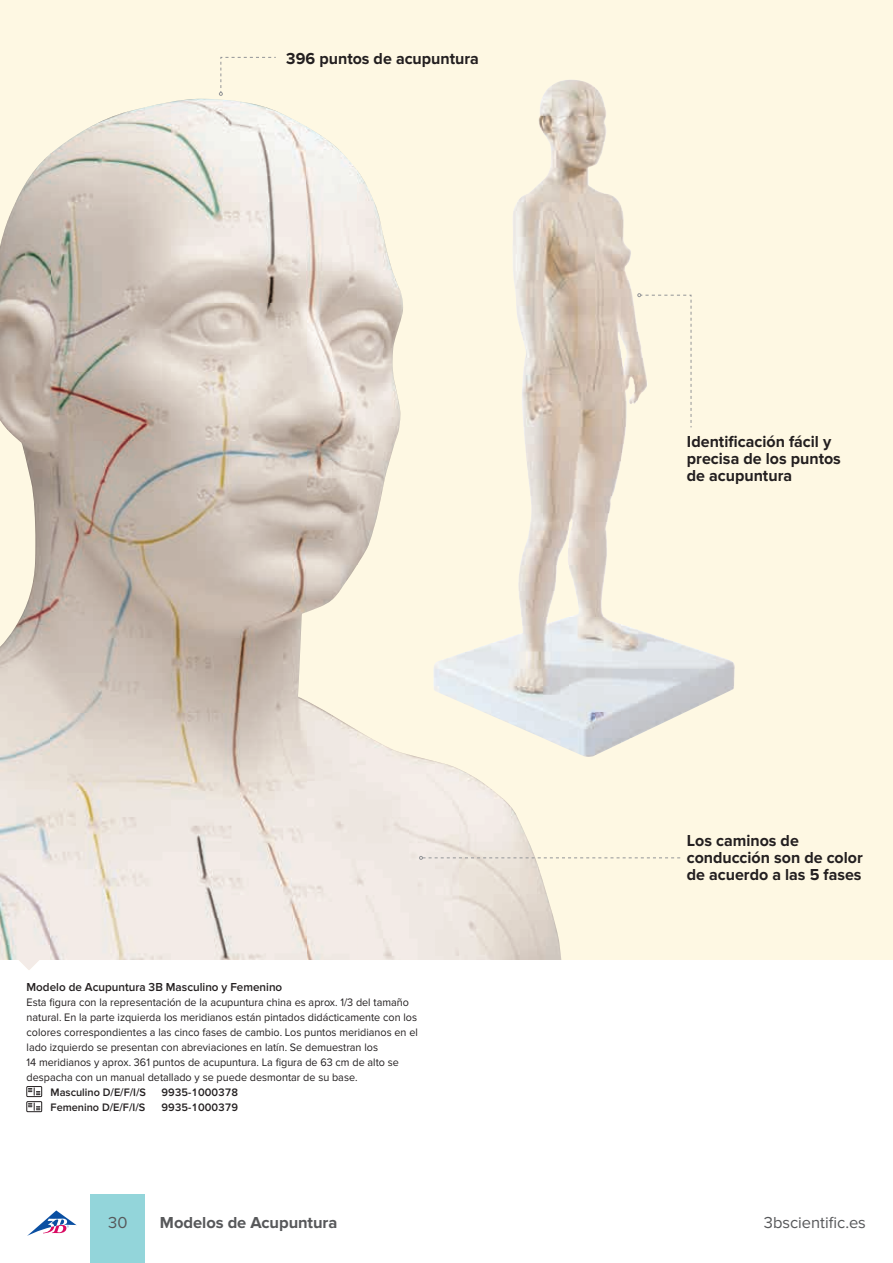
<style>
.page{position:relative;width:893px;height:1263px;background:#fff}
.page>*{position:absolute;margin:0;border:0;box-sizing:border-box;transform-origin:0 0}
.t1{font:700 16.5px/17.2px "Proxima Nova";color:#231f20}
.t2{font:700 16.5px "Proxima Nova";letter-spacing:-.005em;color:#57585a}
.t3{font:16.5px "Proxima Nova";color:#57585a}
.t4{font:600 12px "Proxima Nova";color:#231f20}
.t5{font:11.25px/15px "Proxima Nova";color:#231f20;scale:.96 1}
.t6{font:600 11.25px "Proxima Nova";color:#231f20}
</style>
<div class="page">
<svg style="left:27px;top:1210px;width:50px;height:26px"></svg>
<div style="left:91px;top:1195px;width:54px;height:68px;background:#93d5da"></div>
<div style="left:0;top:0;width:893px;height:960px;background:#fef8e3"></div>
<img style="left:433px;top:80px;width:302px;height:678px">
<img style="left:50px;top:99px;width:256px;height:861px">
<img style="left:306px;top:126px;width:52px;height:834px">
<img style="left:0;top:153px;width:51px;height:817px">
<img style="left:357px;top:170px;width:46px;height:395px">
<img style="left:357px;top:730px;width:103px;height:230px">
<img style="left:459px;top:769px;width:102px;height:191px">
<svg style="left:637px;top:293px;width:55px;height:135px;background:#faf4df"></svg>
<svg style="left:419px;top:856px;width:261px;height:4px"></svg>
<div style="left:219px;top:57px;width:58px;height:39px;background:#fef8e3"></div>
<svg style="left:26px;top:1086px;width:16px;height:26px"></svg>
<h1 class="t1" style="left:286px;top:50px;width:194px">396 puntos de acupuntura</h1>
<p class="t4" style="left:27px;top:980px;width:257px">Modelo de Acupuntura 3B Masculino y Femenino</p>
<p class="t5" style="left:27px;top:994px;width:409px">Esta figura con la representación de la acupuntura china es aprox. 1/3 del tamaño natural. En la parte izquierda los meridianos están pintados didácticamente con los colores correspondientes a las cinco fases de cambio. Los puntos meridianos en el lado izquierdo se presentan con abreviaciones en latín. Se demuestran los<br>14 meridianos y aprox. 361 puntos de acupuntura. La figura de 63 cm de alto se despacha con un manual detallado y se puede desmontar de su base.</p>
<p class="t6" style="left:51px;top:1085px;width:97px">Masculino D/E/F/I/S</p>
<p class="t6" style="left:162px;top:1085px;width:78px">9935-1000378</p>
<p class="t6" style="left:51px;top:1100px;width:96px">Femenino D/E/F/I/S</p>
<p class="t6" style="left:162px;top:1100px;width:78px">9935-1000379</p>
<h1 class="t1" style="left:687px;top:433px;width:155px">Identificación fácil y precisa de los puntos de acupuntura</h1>
<h1 class="t1" style="left:687px;top:832px;width:177px">Los caminos de conducción son de color de acuerdo a las 5 fases</h1>
<h1 class="t3" style="left:108px;top:1213px;width:21px">30</h1>
<h1 class="t3" style="left:764px;top:1213px;width:104px">3bscientific.es</h1>
<h1 class="t2" style="left:160px;top:1213px;width:179px">Modelos de Acupuntura</h1>
</div>
